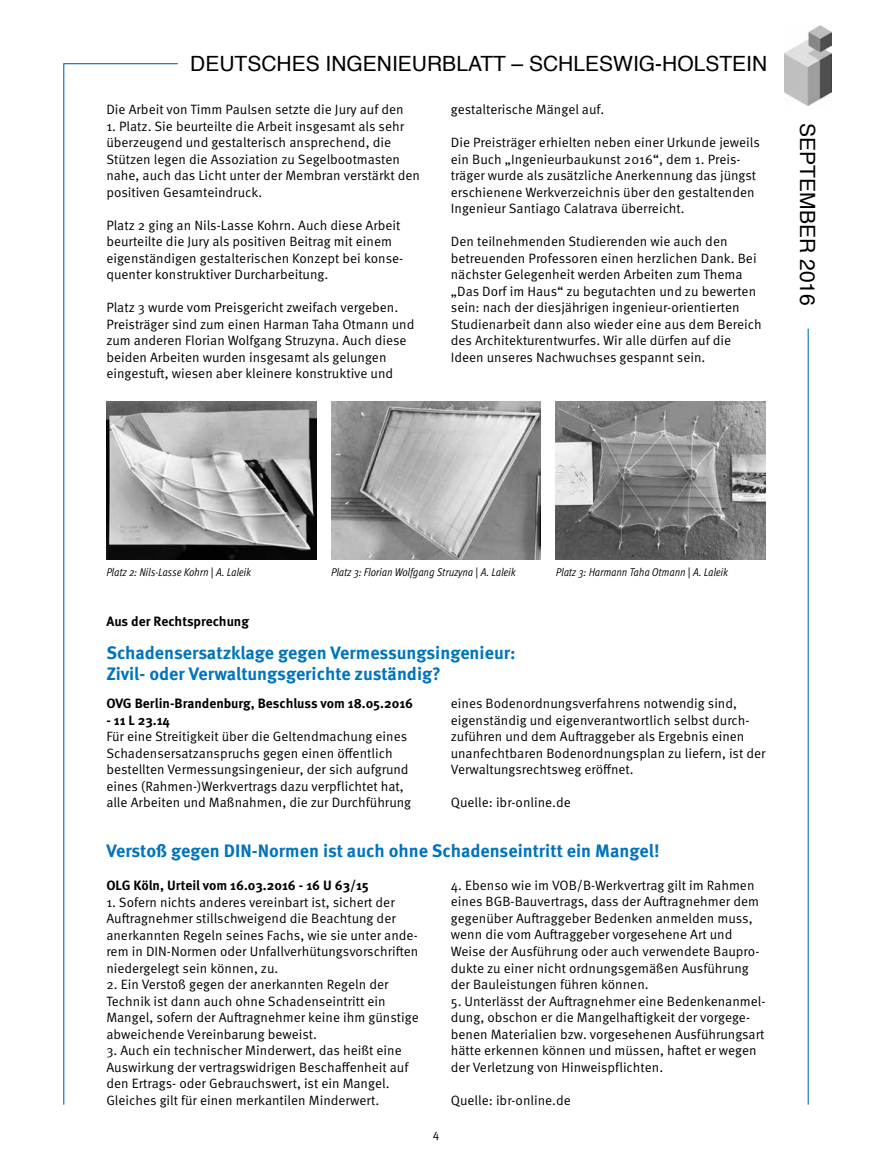
<style>
.page{position:relative;width:872px;height:1170px;background:#fff}
.page>*{position:absolute;margin:0;border:0;box-sizing:border-box;transform-origin:0 0}
.t1{font:21px "Helvetica";color:#000}
.t2{font:700 18px/21px "Meta OT";color:#0074bc}
.t3{font:13.5px/16.5px "Meta OT Norm";color:#000}
.t4{font:700 13.5px "Meta OT";color:#000}
.t5{font:12px "Meta OT Norm";color:#000}
.t6{font:11.25px "Meta OT Cond Norm Ita";color:#000}
.s1{font-family:"Meta OT Norm"}
</style>
<div class="page">
<img style="left:784px;top:26px;width:47px;height:79px">
<hr style="left:807px;top:329px;width:1px;height:775px;background:#0074bc">
<svg style="left:63px;top:63px;width:116px;height:1042px"></svg>
<img style="left:331px;top:402px;width:210px;height:157px">
<img style="left:106px;top:402px;width:210px;height:157px">
<img style="left:556px;top:402px;width:209px;height:157px">
<h1 class="t1" style="left:190px;top:47px;width:578px">DEUTSCHES INGENIEURBLATT – SCHLESWIG-HOLSTEIN</h1>
<p class="t3" style="left:106px;top:101px;width:299px">Die Arbeit von Timm Paulsen setzte die Jury auf den</p>
<p class="t3" style="left:106px;top:118px;width:315px">1. Platz. Sie beurteilte die Arbeit insgesamt als sehr überzeugend und gestalterisch ansprechend, die Stützen legen die Assoziation zu Segelbootmasten nahe, auch das Licht unter der Membran verstärkt den positiven Gesamteindruck.</p>
<p class="t3" style="left:106px;top:217px;width:298px">Platz 2 ging an Nils-Lasse Kohrn. Auch diese Arbeit beurteilte die Jury als positiven Beitrag mit einem eigenständigen gestalterischen Konzept bei konse&shy;quenter konstruktiver Durcharbeitung.</p>
<p class="t3" style="left:106px;top:299px;width:310px">Platz 3 wurde vom Preisgericht zweifach vergeben.<br>Preisträger sind zum einen Harman Taha Otmann und zum anderen Florian Wolfgang Struzyna. Auch diese beiden Arbeiten wurden insgesamt als gelungen eingestuft, wiesen aber kleinere konstruktive und</p>
<p class="t3" style="left:451px;top:101px;width:155px">gestalterische Mängel auf.</p>
<p class="t3" style="left:451px;top:134px;width:310px">Die Preisträger erhielten neben einer Urkunde jeweils ein Buch „Ingenieurbaukunst 2016“, dem 1. Preis&shy;träger wurde als zusätzliche Anerkennung das jüngst erschienene Werkverzeichnis über den gestaltenden Ingenieur Santiago Calatrava überreicht.</p>
<p class="t3" style="left:451px;top:233px;width:312px">Den teilnehmenden Studierenden wie auch den betreuenden Professoren einen herzlichen Dank. Bei nächster Gelegenheit werden Arbeiten zum Thema „Das Dorf im Haus“ zu begutachten und zu bewerten sein: nach der diesjährigen ingenieur-orientierten Studienarbeit dann also wieder eine aus dem Bereich des Architekturentwurfes. Wir alle dürfen auf die Ideen unseres Nachwuchses gespannt sein.</p>
<h1 class="t1" style="left:824px;top:123px;width:184px;rotate:90deg">SEPTEMBER 2016</h1>
<p class="t6" style="left:106px;top:565px;width:146px">Platz 2: Nils-Lasse Kohrn <span class="s1">|</span> A. Laleik</p>
<p class="t6" style="left:331px;top:565px;width:186px">Platz 3: Florian Wolfgang Struzyna <span class="s1">|</span> A. Laleik</p>
<p class="t6" style="left:556px;top:565px;width:174px">Platz 3: Harmann Taha Otmann <span class="s1">|</span> A. Laleik</p>
<p class="t4" style="left:106px;top:612px;width:144px">Aus der Rechtsprechung</p>
<h2 class="t2" style="left:106px;top:642px;width:411px">Schadensersatzklage gegen Vermessungsingenieur:<br>Zivil- oder Verwaltungsgerichte zuständig?</h2>
<p class="t4" style="left:106px;top:695px;width:308px">OVG Berlin-Brandenburg, Beschluss vom 18.05.2016</p>
<p class="t4" style="left:106px;top:711px;width:65px">- 11 L 23.14</p>
<p class="t3" style="left:106px;top:728px;width:306px">Für eine Streitigkeit über die Geltendmachung eines Schadensersatzanspruchs gegen einen öffentlich bestellten Vermessungsingenieur, der sich aufgrund eines (Rahmen-)Werkvertrags dazu verpflichtet hat, alle Arbeiten und Maßnahmen, die zur Durchführung</p>
<p class="t3" style="left:451px;top:695px;width:316px">eines Bodenordnungsverfahrens notwendig sind, eigenständig und eigenverantwortlich selbst durch&shy;zuführen und dem Auftraggeber als Ergebnis einen unanfechtbaren Bodenordnungsplan zu liefern, ist der Verwaltungsrechtsweg eröffnet.</p>
<p class="t3" style="left:451px;top:794px;width:121px">Quelle: ibr-online.de</p>
<h2 class="t2" style="left:106px;top:840px;width:554px">Verstoß gegen DIN-Normen ist auch ohne Schadenseintritt ein Mangel!</h2>
<p class="t4" style="left:106px;top:876px;width:264px">OLG Köln, Urteil vom 16.03.2016 - 16 U 63/15</p>
<p class="t3" style="left:106px;top:893px;width:314px">1. Sofern nichts anderes vereinbart ist, sichert der Auftragnehmer stillschweigend die Beachtung der anerkannten Regeln seines Fachs, wie sie unter ande&shy;rem in DIN-Normen oder Unfallverhütungsvorschriften niedergelegt sein können, zu.</p>
<p class="t3" style="left:106px;top:976px;width:314px">2. Ein Verstoß gegen der anerkannten Regeln der Technik ist dann auch ohne Schadenseintritt ein Mangel, sofern der Auftragnehmer keine ihm günstige abweichende Vereinbarung beweist.</p>
<p class="t3" style="left:106px;top:1042px;width:304px">3. Auch ein technischer Minderwert, das heißt eine Auswirkung der vertragswidrigen Beschaffenheit auf den Ertrags- oder Gebrauchswert, ist ein Mangel.<br>Gleiches gilt für einen merkantilen Minderwert.</p>
<p class="t5" style="left:433px;top:1126px;width:8px">4</p>
<p class="t3" style="left:451px;top:877px;width:310px">4. Ebenso wie im VOB/B-Werkvertrag gilt im Rahmen eines BGB-Bauvertrags, dass der Auftragnehmer dem gegenüber Auftraggeber Bedenken anmelden muss, wenn die vom Auftraggeber vorgesehene Art und Weise der Ausführung oder auch verwendete Baupro&shy;dukte zu einer nicht ordnungsgemäßen Ausführung der Bauleistungen führen können.</p>
<p class="t3" style="left:451px;top:992px;width:316px">5. Unterlässt der Auftragnehmer eine Bedenkenanmel&shy;dung, obschon er die Mangelhaftigkeit der vorgege&shy;benen Materialien bzw. vorgesehenen Ausführungsart hätte erkennen können und müssen, haftet er wegen der Verletzung von Hinweispflichten.</p>
<p class="t3" style="left:451px;top:1091px;width:121px">Quelle: ibr-online.de</p>
</div>
